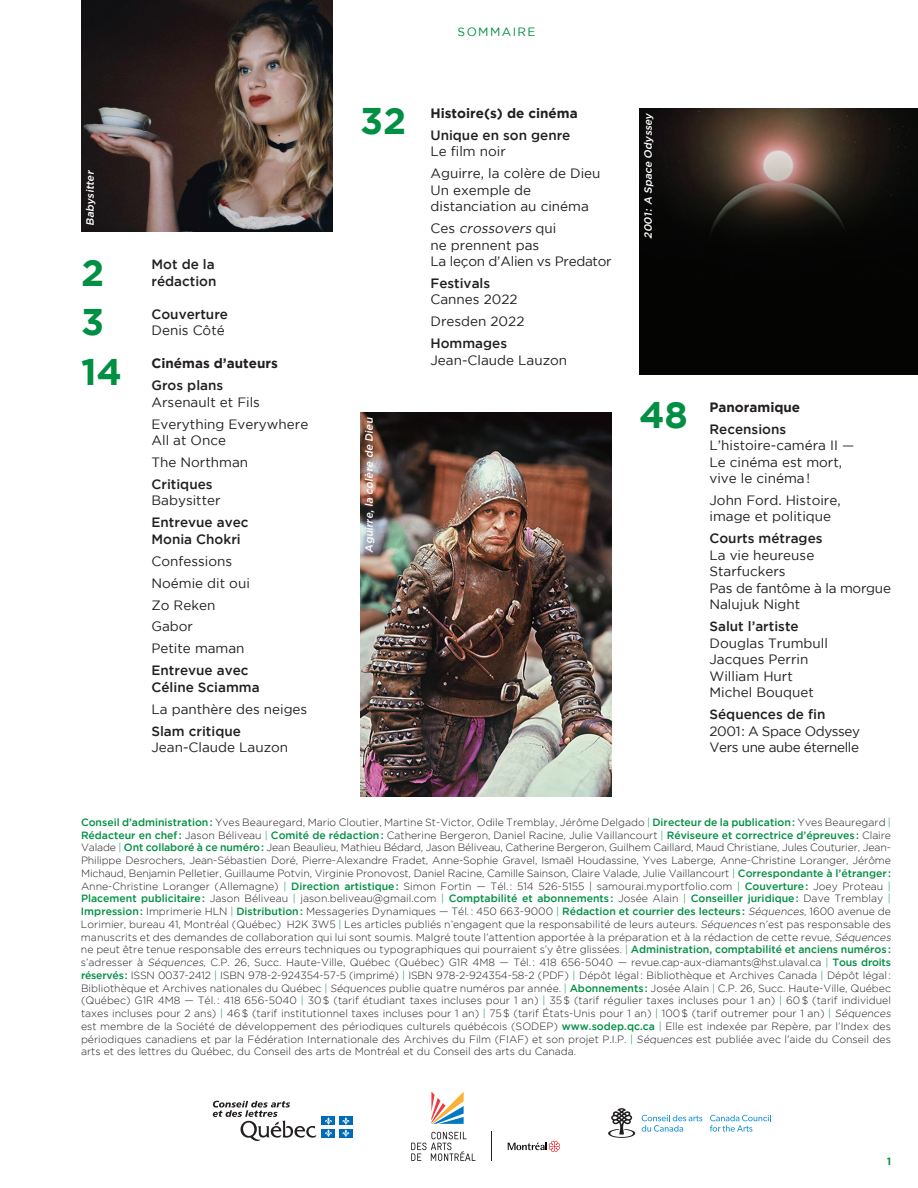
<style>
.page{position:relative;width:918px;height:1188px;background:#fff}
.page>*{position:absolute;margin:0;border:0;box-sizing:border-box;transform-origin:0 0}
.Titre_1{font:700 37.05px "Gotham";color:#008f43}
.Titre_1-2{font:13.5px/16.5px "Gotham";color:#231f20}
.Titre_1-3{font:500 13.5px/16.5px "Gotham";color:#231f20}
.Titre_1-4{font:13.5px/16.5px "Gotham";letter-spacing:-.02em;color:#231f20}
.Titre_1-5{font:13.5px/16.5px "Gotham";letter-spacing:-.03em;color:#231f20}
.Titre_1-6{font:700 13.5px "Gotham";color:#231f20}
.t1{font:12px "Gotham";letter-spacing:.115em;color:#008f43}
.t2{font:300 10.5px/12.8px "Gotham";color:#231f20}
.Titre_1-7{font:italic 500 10.5px "Gotham";color:#fff}
.t3{font:700 10.5px "Gotham Narrow";color:#008f43}
.s1{font-weight:400}
.s2{font-weight:500}
.s3{font-style:italic}
.s4{font-weight:500;color:#008f43}
.s5{color:#008f43}
</style>
<div class="page">
<img style="left:639px;top:108px;width:279px;height:267px">
<img style="left:81px;top:0;width:252px;height:231px">
<img style="left:360px;top:413px;width:252px;height:384px">
<svg style="left:213px;top:1101px;width:103px;height:40px"></svg>
<div style="left:322px;top:1117px;width:13px;height:8px;background:#006cb7"></div>
<div style="left:339px;top:1117px;width:14px;height:8px;background:#006cb7"></div>
<div style="left:322px;top:1129px;width:13px;height:8px;background:#006cb7"></div>
<svg style="left:325px;top:1117px;width:7px;height:20px"></svg>
<div style="left:339px;top:1129px;width:14px;height:8px;background:#006cb7"></div>
<svg style="left:342px;top:1117px;width:7px;height:20px"></svg>
<svg style="left:491px;top:1132px;width:1px;height:29px"></svg>
<svg style="left:431px;top:1092px;width:33px;height:32px"></svg>
<svg style="left:411px;top:1132px;width:65px;height:29px"></svg>
<svg style="left:508px;top:1141px;width:52px;height:11px"></svg>
<svg style="left:710px;top:1115px;width:61px;height:17px"></svg>
<svg style="left:642px;top:1115px;width:60px;height:17px"></svg>
<svg style="left:608px;top:1108px;width:28px;height:30px"></svg>
<p class="Titre_1-7" style="left:84px;top:226px;width:58px;rotate:-90deg">Babysitter</p>
<p class="Titre_1" style="left:81px;top:251px;width:25px">2</p>
<p class="Titre_1-3" style="left:151px;top:256px;width:67px">Mot de la rédaction</p>
<p class="Titre_1" style="left:81px;top:301px;width:25px">3</p>
<p class="Titre_1-3" style="left:152px;top:306px;width:78px">Couverture<br><span class="s1">Denis Côté</span></p>
<p class="Titre_1" style="left:81px;top:350px;width:43px">14</p>
<p class="Titre_1-6" style="left:151px;top:356px;width:128px">Cinémas d’auteurs</p>
<p class="Titre_1-2" style="left:151px;top:377px;width:110px"><span class="s2">Gros plans<br></span>Arsenault et Fils</p>
<p class="Titre_1-2" style="left:151px;top:415px;width:158px">Everything Everywhere<br>All at Once</p>
<p class="Titre_1-2" style="left:151px;top:454px;width:98px">The Northman</p>
<p class="Titre_1-2" style="left:151px;top:476px;width:71px"><span class="s2">Critiques<br></span>Babysitter</p>
<p class="Titre_1-3" style="left:151px;top:514px;width:99px">Entrevue avec<br>Monia Chokri</p>
<p class="Titre_1-2" style="left:151px;top:553px;width:82px">Confessions</p>
<p class="Titre_1-2" style="left:151px;top:574px;width:100px">Noémie dit oui</p>
<p class="Titre_1-2" style="left:151px;top:596px;width:65px">Zo Reken</p>
<p class="Titre_1-2" style="left:151px;top:618px;width:43px">Gabor</p>
<p class="Titre_1-2" style="left:151px;top:640px;width:95px">Petite maman</p>
<p class="Titre_1-3" style="left:151px;top:662px;width:110px">Entrevue avec<br>Céline Sciamma</p>
<p class="Titre_1-2" style="left:151px;top:700px;width:157px">La panthère des neiges</p>
<p class="Titre_1-2" style="left:151px;top:722px;width:138px"><span class="s2">Slam critique<br></span>Jean-Claude Lauzon</p>
<p class="t1" style="left:458px;top:25px;width:79px">SOMMAIRE</p>
<p class="Titre_1" style="left:360px;top:100px;width:48px">32</p>
<p class="Titre_1-6" style="left:430px;top:105px;width:149px">Histoire(s) de cinéma</p>
<p class="Titre_1-3" style="left:430px;top:126px;width:141px">Unique en son genre<br><span class="s1">Le film noir</span></p>
<p class="Titre_1-2" style="left:430px;top:165px;width:172px">Aguirre, la colère de Dieu<br>Un exemple de distanciation au cinéma</p>
<p class="Titre_1-4" style="left:430px;top:220px;width:183px">C e s <span class="s3">crossovers</span> q u i<br>ne prennent pas<br>La leçon d’Alien vs Predator</p>
<p class="Titre_1-2" style="left:430px;top:275px;width:89px"><span class="s2">Festivals<br></span>Cannes 2022</p>
<p class="Titre_1-2" style="left:430px;top:313px;width:95px">Dresden 2022</p>
<p class="Titre_1-2" style="left:430px;top:335px;width:138px"><span class="s2">Hommages<br></span>Jean-Claude Lauzon</p>
<p class="Titre_1-7" style="left:363px;top:553px;width:138px;rotate:-90deg">Ag uirre, la colère de Dieu</p>
<p class="Titre_1-7" style="left:642px;top:239px;width:127px;rotate:-90deg">2001: A Space Odyssey</p>
<p class="Titre_1" style="left:639px;top:394px;width:50px">48</p>
<p class="Titre_1-6" style="left:709px;top:399px;width:92px">Panoramique</p>
<p class="Titre_1-2" style="left:709px;top:420px;width:146px"><span class="s2">Recensions<br></span>L’histoire-caméra II —<br>Le cinéma est mort, vive le cinéma!</p>
<p class="Titre_1-2" style="left:709px;top:492px;width:133px">John Ford. Histoire, image et politique</p>
<p class="Titre_1-2" style="left:709px;top:530px;width:183px"><span class="s2">Courts métrages<br></span>La vie heureuse<br>Starfuckers<br>Pas de fantôme à la morgue<br>Nalujuk Night</p>
<p class="Titre_1-2" style="left:709px;top:618px;width:120px"><span class="s2">Salut l’artiste<br></span>Douglas Trumbull<br>Jacques Perrin<br>William Hurt<br>Michel Bouquet</p>
<p class="Titre_1-5" style="left:709px;top:706px;width:152px"><span class="s2">Séquences de fin<br></span>2001: A Space Odyssey<br>Vers une aube éternelle</p>
<p class="t2" style="left:81px;top:816px;width:813px"><span class="s4">Conseil d’administration:</span> Yves Beauregard, Mario Cloutier, Martine St-Victor, Odile Tremblay, Jérôme Delgado <span class="s5">|</span> <span class="s4">Directeur de la publication:</span> Yves Beauregard <span class="s5">| </span><span class="s4">Rédacteur en chef:</span> Jason Béliveau <span class="s5">|</span> <span class="s4">Comité de rédaction:</span> Catherine Bergeron, Daniel Racine, Julie Vaillancourt <span class="s5">|</span> <span class="s4">Réviseure et correctrice d’épreuves:</span> Claire Valade <span class="s5">|</span> <span class="s4">Ont collaboré à ce numéro:</span> Jean Beaulieu, Mathieu Bédard, Jason Béliveau, Catherine Bergeron, Guilhem Caillard, Maud Christiane, Jules Couturier, Jean-Philippe Desrochers, Jean-Sébastien Doré, Pierre-Alexandre Fradet, Anne-Sophie Gravel, Ismaël Houdassine, Yves Laberge, Anne-Christine Loranger, Jérôme Michaud, Benjamin Pelletier, Guillaume Potvin, Virginie Pronovost, Daniel Racine, Camille Sainson, Claire Valade, Julie Vaillancourt <span class="s5">|</span> <span class="s4">Correspondante à l’étranger :<br></span>Anne-Christine Loranger (Allemagne) <span class="s5">|</span> <span class="s4">Direction artistique:</span> Simon Fortin — Tél. : 514 526-5155 | samourai.myportfolio.com <span class="s5">|</span> <span class="s4">Couverture:</span> Joey Proteau <span class="s5">| </span><span class="s4">Placement publicitaire:</span> Jason Béliveau <span class="s5">|</span> jason.beliveau@gmail.com <span class="s5">|</span> <span class="s4">Comptabilité et abonnements :</span> Josée Alain <span class="s5">|</span> <span class="s4">Conseiller juridique:</span> Dave Tremblay <span class="s5">| </span><span class="s4">Impression:</span> Imprimerie HLN <span class="s5">|</span> <span class="s4">Distribution:</span> Messageries Dynamiques — Tél. : 450 663-9000 <span class="s5">|</span> <span class="s4">Rédaction et courrier des lecteurs:</span> <span class="s3">Séquences</span>, 1600 avenue de Lorimier, bureau 41, Montréal (Québec) H2K 3W5 <span class="s5">|</span> Les articles publiés n’engagent que la responsabilité de leurs auteurs. <span class="s3">Séquences</span> n’est pas responsable des manuscrits et des demandes de collaboration qui lui sont soumis. Malgré toute l’attention apportée à la préparation et à la rédaction de cette revue, <span class="s3">Séquences </span>ne peut être tenue responsable des erreurs techniques ou typographiques qui pourraient s’y être glissées. <span class="s5">|</span> <span class="s4">Administration, comptabilité et anciens numéros: </span>s’adresser à <span class="s3">Séquences</span>, C.P. 26, Succ. Haute-Ville, Québec (Québec) G1R 4M8 — Tél. : 418 656-5040 — revue.cap-aux-diamants@hst.ulaval.ca <span class="s5">|</span> <span class="s4">Tous droits réservés:</span> ISSN 0037-2412 <span class="s5">|</span> ISBN 978-2-924354-57-5 (imprimé) <span class="s5">|</span> ISBN 978-2-924354-58-2 (PDF) <span class="s5">|</span> Dépôt légal : Bibliothèque et Archives Canada <span class="s5">|</span> Dépôt légal :<br>Bibliothèque et Archives nationales du Québec <span class="s5">|</span> Séquences publie quatre numéros par année. <span class="s5">|</span> <span class="s4">Abonnements :</span> Josée Alain <span class="s5">|</span> C.P. 26, Succ. Haute-Ville, Québec (Québec) G1R 4M8 — Tél. : 418 656-5040 <span class="s5">|</span> 30$ (tarif étudiant taxes incluses pour 1 an) <span class="s5">|</span> 35$ (tarif régulier taxes incluses pour 1 an) <span class="s5">|</span> 60$ (tarif individuel taxes incluses pour 2 ans) <span class="s5">|</span> 46$ (tarif institutionnel taxes incluses pour 1 an) <span class="s5">|</span> 75$ (tarif États-Unis pour 1 an) <span class="s5">|</span> 100$ (tarif outremer pour 1 an) <span class="s5">|</span> Séquences est membre de la Société de développement des périodiques culturels québécois (SODEP) <span class="s4">www.sodep.qc.ca</span> <span class="s5">|</span> Elle est indexée par Repère, par l’Index des périodiques canadiens et par la Fédération Internationale des Archives du Film (FIAF) et son projet P.I.P. <span class="s5">|</span> Séquences est publiée avec l’aide du Conseil des arts et des lettres du Québec, du Conseil des arts de Montréal et du Conseil des arts du Canada.</p>
<p class="t3" style="left:887px;top:1155px;width:5px">1</p>
</div>
